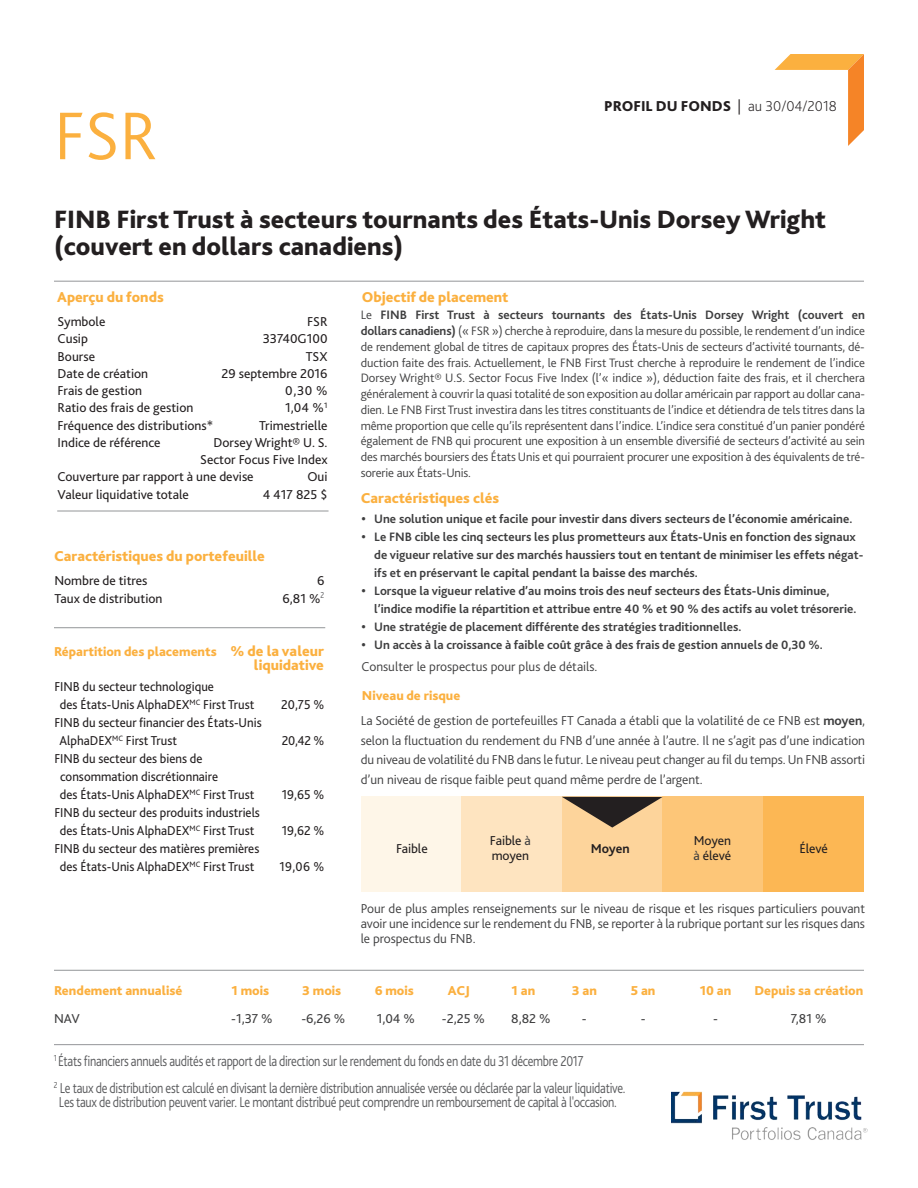
<style>
.page{position:relative;width:918px;height:1188px;background:#fff}
.page>*{position:absolute;margin:0;border:0;box-sizing:border-box;transform-origin:0 0}
.t1{font:300 70.5px "Bliss 2";color:#fbb03f}
.t2{font:800 26.25px/27px "Bliss 2";color:#231f20}
.t3{font:300 15px/27px "Bliss 2";letter-spacing:-.025em;color:#57585a;scale:.83 1}
.t4{font:800 15px "Bliss 2";color:#fbb03f}
.t5{font:800 15px "Bliss 2";color:#231f20}
.t6{font:300 13.5px/19.5px "Bliss 2";letter-spacing:-.005em;color:#3e3e3f;text-align:justify}
.t7{font:13.5px/18px "Bliss 2";color:#231f20;scale:.95 1}
.t8{font:13.5px/15px "Bliss 2";color:#231f20}
.t9{font:800 13.5px "Bliss 2";color:#fbb03f}
.t10{font:13.5px "Bliss 2";color:#3e3e3f}
.t11{font:700 13.5px "Bliss 2";letter-spacing:-.01em;color:#231f20}
.t12{font:300 12.75px/15.8px "Bliss 2";letter-spacing:-.01em;color:#3e3e3f;text-align:justify}
.t13{font:700 12.75px/18px "Bliss 2";color:#3e3e3f}
.s1{font-weight:300}
.s2{font-weight:200}
.s3{font-size:15px}
.s4{font-weight:700}
.s5{font-size:13.5px}
.s6{font-weight:800;color:#fbb03f}
.s7{color:#3e3e3f}
</style>
<div class="page">
<img style="left:672px;top:1091px;width:196px;height:49px">
<hr style="left:54px;top:281px;width:810px;height:1px;background:#939598">
<svg style="left:775px;top:54px;width:89px;height:92px"></svg>
<hr style="left:57px;top:511px;width:272px;height:1px;background:#939598">
<hr style="left:54px;top:627px;width:271px;height:1px;background:#939598">
<hr style="left:54px;top:970px;width:810px;height:1px;background:#939598">
<hr style="left:54px;top:1044px;width:810px;height:1px;background:#939598">
<div style="left:361px;top:797px;width:101px;height:95px;background:#fef6e8"></div>
<div style="left:461px;top:797px;width:101px;height:95px;background:#fee4c0"></div>
<div style="left:562px;top:797px;width:100px;height:95px;background:#fdd49b"></div>
<div style="left:662px;top:797px;width:101px;height:95px;background:#fdc678"></div>
<div style="left:763px;top:797px;width:101px;height:95px;background:#fcb754"></div>
<svg style="left:562px;top:797px;width:101px;height:31px"></svg>
<h1 class="t1" style="left:54px;top:109px;width:105px">FSR</h1>
<p class="t5" style="left:604px;top:100px;width:234px">PROFIL DU FONDS <span class="s1">|</span> <span class="s2">au 30/04/2018</span></p>
<h2 class="t2" style="left:54px;top:208px;width:774px">FINB First Trust à secteurs tournants des États-Unis Dorsey Wright (couvert en dollars canadiens)</h2>
<p class="t4" style="left:57px;top:292px;width:108px">Aperçu du fonds</p>
<p class="t8" style="left:58px;top:315px;width:49px">Symbole</p>
<p class="t8" style="left:307px;top:315px;width:22px">FSR</p>
<p class="t8" style="left:58px;top:333px;width:32px">Cusip</p>
<p class="t8" style="left:263px;top:333px;width:66px">33740G100</p>
<p class="t8" style="left:58px;top:350px;width:39px">Bourse</p>
<p class="t8" style="left:306px;top:350px;width:23px">TSX</p>
<p class="t8" style="left:58px;top:367px;width:92px">Date de création</p>
<p class="t8" style="left:221px;top:367px;width:108px">29 septembre 2016</p>
<p class="t8" style="left:58px;top:384px;width:86px">Frais de gestion</p>
<p class="t8" style="left:285px;top:384px;width:44px">0,30 %</p>
<p class="t8" style="left:58px;top:402px;width:137px">Ratio des frais de gestion</p>
<p class="t8" style="left:285px;top:402px;width:44px">1,04 %<sup>1</sup></p>
<p class="t8" style="left:58px;top:419px;width:157px">Fréquence des distributions*</p>
<p class="t8" style="left:259px;top:419px;width:70px">Trimestrielle</p>
<p class="t8" style="left:58px;top:436px;width:105px">Indice de référence</p>
<p class="t8" style="left:214px;top:436px;width:116px">Dorsey Wright® U. S.</p>
<p class="t8" style="left:200px;top:453px;width:129px">Sector Focus Five Index</p>
<p class="t8" style="left:58px;top:471px;width:198px">Couverture par rapport à une devise</p>
<p class="t8" style="left:307px;top:471px;width:22px">Oui</p>
<p class="t8" style="left:58px;top:488px;width:133px">Valeur liquidative totale</p>
<p class="t8" style="left:263px;top:488px;width:66px">4 417 825 $</p>
<p class="t4" style="left:54px;top:551px;width:212px">Caractéristiques du portefeuille</p>
<p class="t8" style="left:54px;top:575px;width:95px">Nombre de titres</p>
<p class="t8" style="left:317px;top:575px;width:9px">6</p>
<p class="t8" style="left:54px;top:592px;width:110px">Taux de distribution</p>
<p class="t8" style="left:283px;top:592px;width:43px">6,81 %<sup>2</sup></p>
<p class="t9" style="left:54px;top:647px;width:271px">Répartition des placements <span class="s3">% de la valeur</span></p>
<p class="t4" style="left:254px;top:659px;width:72px">liquidative</p>
<p class="t7" style="left:60px;top:679px;width:206px;text-indent:-5px">FINB du secteur technologique<br>des États-Unis AlphaDEX<sup>MC</sup> First Trust</p>
<p class="t7" style="left:60px;top:715px;width:214px;text-indent:-5px">FINB du secteur financier des États-Unis<br>AlphaDEX<sup>MC</sup> First Trust</p>
<p class="t7" style="left:60px;top:751px;width:206px;text-indent:-5px">FINB du secteur des biens de consommation discrétionnaire<br>des États-Unis AlphaDEX<sup>MC</sup> First Trust</p>
<p class="t7" style="left:54px;top:805px;width:218px;text-align:center">FINB du secteur des produits industriels des États-Unis AlphaDEX<sup>MC</sup> First Trust</p>
<p class="t7" style="left:54px;top:841px;width:217px;text-align:center">FINB du secteur des matières premières des États-Unis AlphaDEX<sup>MC</sup> First Trust</p>
<p class="t7" style="left:281px;top:697px;width:47px">20,75 %</p>
<p class="t7" style="left:282px;top:733px;width:46px">20,42 %</p>
<p class="t7" style="left:282px;top:787px;width:46px">19,65 %</p>
<p class="t7" style="left:282px;top:823px;width:46px">19,62 %</p>
<p class="t7" style="left:279px;top:859px;width:49px">19,06 %</p>
<p class="t4" style="left:362px;top:292px;width:148px">Objectif de placement</p>
<p class="t12" style="left:361px;top:309px;width:506px">Le <span class="s4">FINB First Trust à secteurs tournants des États-Unis Dorsey Wright (couvert en dollars canadiens)</span> (« FSR ») cherche à reproduire, dans la mesure du possible, le rendement d’un indice de rendement global de titres de capitaux propres des États-Unis de secteurs d’activité tournants, dé&shy;duction faite des frais. Actuellement, le FNB First Trust cherche à reproduire le rendement de l’indice Dorsey Wright® U.S. Sector Focus Five Index (l’« indice »), déduction faite des frais, et il cherchera généralement à couvrir la quasi totalité de son exposition au dollar américain par rapport au dollar cana&shy;dien. Le FNB First Trust investira dans les titres constituants de l’indice et détiendra de tels titres dans la même proportion que celle qu’ils représentent dans l’indice. L’indice sera constitué d’un panier pondéré également de FNB qui procurent une exposition à un ensemble diversifié de secteurs d’activité au sein des marchés boursiers des États Unis et qui pourraient procurer une exposition à des équivalents de tré&shy;sorerie aux États-Unis.</p>
<p class="t4" style="left:361px;top:492px;width:140px">Caractéristiques clés</p>
<p class="t13" style="left:362px;top:511px;width:492px"><span class="s5">•</span> Une solution unique et facile pour investir dans divers secteurs de l’économie américaine.</p>
<p class="t13" style="left:374px;top:529px;width:491px;text-indent:-13px"><span class="s5">•</span> Le FNB cible les cinq secteurs les plus prometteurs aux États-Unis en fonction des signaux de vigueur relative sur des marchés haussiers tout en tentant de minimiser les effets négat&shy;ifs et en préservant le capital pendant la baisse des marchés.</p>
<p class="t13" style="left:374px;top:583px;width:484px;text-indent:-13px"><span class="s5">•</span> Lorsque la vigueur relative d’au moins trois des neuf secteurs des États-Unis diminue, l’indice modifie la répartition et attribue entre 40 % et 90 % des actifs au volet trésorerie.</p>
<p class="t13" style="left:362px;top:619px;width:381px"><span class="s5">•</span> Une stratégie de placement différente des stratégies traditionnelles.</p>
<p class="t13" style="left:362px;top:637px;width:463px"><span class="s5">•</span> Un accès à la croissance à faible coût grâce à des frais de gestion annuels de 0,30 %.</p>
<p class="t6" style="left:362px;top:658px;width:237px">Consulter le prospectus pour plus de détails.</p>
<p class="t6" style="left:361px;top:684px;width:506px;line-height:25.3px"><span class="s6">Niveau de risque<br></span>La Société de gestion de portefeuilles FT Canada a établi que la volatilité de ce FNB est <span class="s4">moyen</span>,</p>
<p class="t6" style="left:361px;top:732px;width:506px">selon la fluctuation du rendement du FNB d’une année à l’autre. Il ne s’agit pas d’une indication du niveau de volatilité du FNB dans le futur. Le niveau peut changer au fil du temps. Un FNB assorti d’un niveau de risque faible peut quand même perdre de l’argent.</p>
<p class="t8" style="left:490px;top:835px;width:42px">Faible <span class="s7">à </span>moyen</p>
<p class="t8" style="left:694px;top:835px;width:39px">Moyen <span class="s7">à</span> élevé</p>
<p class="t8" style="left:396px;top:842px;width:33px">Faible</p>
<p class="t11" style="left:591px;top:843px;width:40px">Moyen</p>
<p class="t8" style="left:799px;top:842px;width:30px">Élevé</p>
<p class="t6" style="left:361px;top:903px;width:506px;line-height:15px">Pour de plus amples renseignements sur le niveau de risque et les risques particuliers pouvant avoir une incidence sur le rendement du FNB, se reporter à la rubrique portant sur les risques dans le prospectus du FNB.</p>
<p class="t9" style="left:54px;top:985px;width:130px">Rendement annualisé</p>
<p class="t9" style="left:232px;top:985px;width:39px">1 mois</p>
<p class="t9" style="left:302px;top:985px;width:41px">3 mois</p>
<p class="t9" style="left:375px;top:985px;width:41px">6 mois</p>
<p class="t9" style="left:448px;top:985px;width:24px">ACJ</p>
<p class="t9" style="left:512px;top:985px;width:25px">1 an</p>
<p class="t9" style="left:572px;top:985px;width:27px">3 an</p>
<p class="t9" style="left:631px;top:985px;width:26px">5 an</p>
<p class="t9" style="left:700px;top:985px;width:33px">10 an</p>
<p class="t9" style="left:754px;top:985px;width:110px">Depuis sa création</p>
<p class="t10" style="left:54px;top:1014px;width:27px">NAV</p>
<p class="t10" style="left:231px;top:1014px;width:43px">-1,37 %</p>
<p class="t10" style="left:301px;top:1014px;width:45px">-6,26 %</p>
<p class="t10" style="left:377px;top:1014px;width:40px">1,04 %</p>
<p class="t10" style="left:442px;top:1014px;width:45px">-2,25 %</p>
<p class="t10" style="left:511px;top:1014px;width:41px">8,82 %</p>
<p class="t10" style="left:582px;top:1014px;width:6px">-</p>
<p class="t10" style="left:641px;top:1014px;width:6px">-</p>
<p class="t10" style="left:713px;top:1014px;width:6px">-</p>
<p class="t10" style="left:791px;top:1014px;width:37px">7,81 %</p>
<p class="t3" style="left:54px;top:1049px;width:690px"><sup>1</sup> États financiers annuels audités et rapport de la direction sur le rendement du fonds en date du 31 décembre 2017<br><sup>2</sup> Le taux de distribution est calculé en divisant la dernière distribution annualisée versée ou déclarée par la valeur liquidative.</p>
<p class="t3" style="left:59px;top:1090px;width:674px">Les taux de distribution peuvent varier. Le montant distribué peut comprendre un remboursement de capital à l'occasion.</p>
</div>
